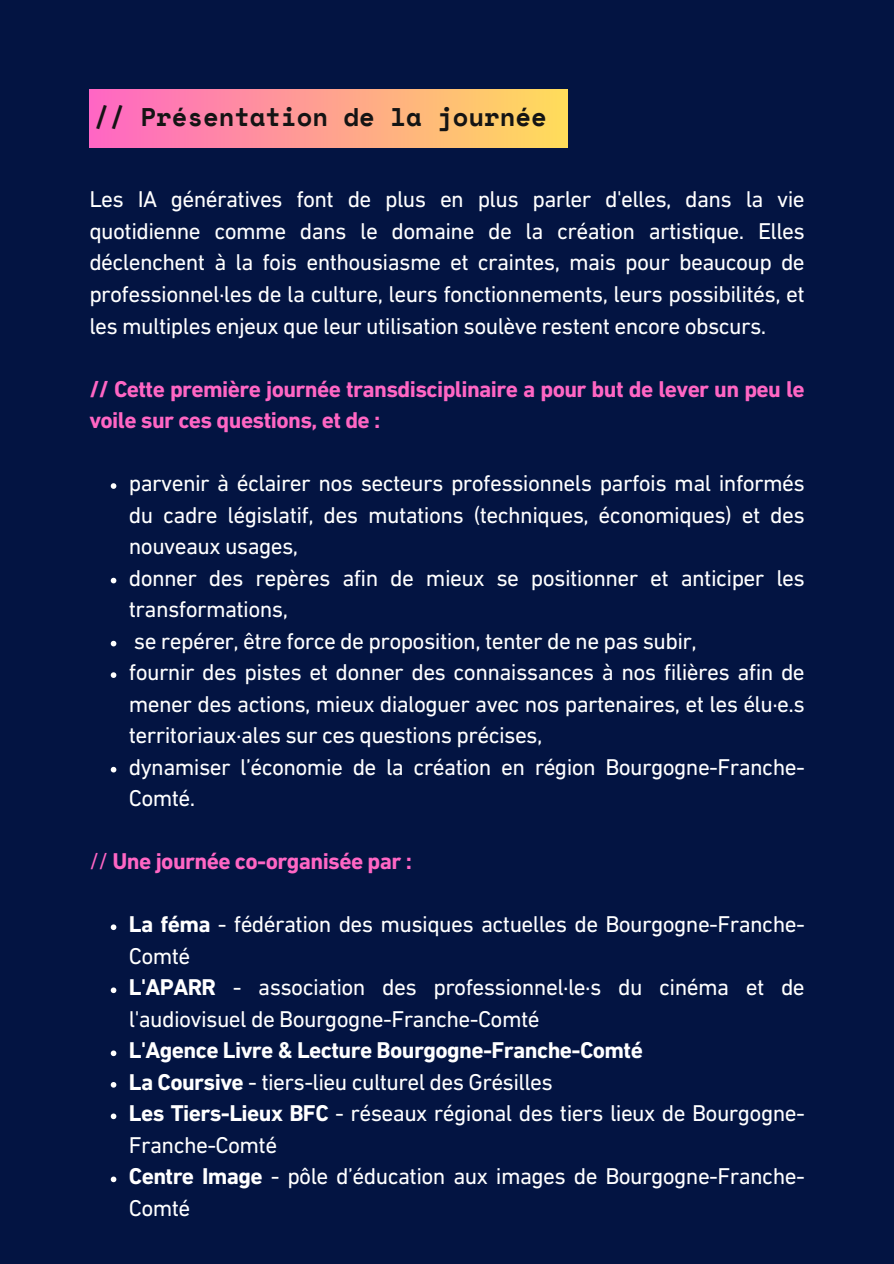
<style>
.page{position:relative;width:894px;height:1264px;background:#fff}
.page>*{position:absolute;margin:0;border:0;box-sizing:border-box;transform-origin:0 0}
.t1{font:700 25.5px "Space Mono";color:#141414}
.t2{font:23.25px/31.5px "DIN Next LT Pro";letter-spacing:-.025em;color:#fff}
.t3{font:700 23.25px/31.5px "DIN Next LT Pro";letter-spacing:-.025em;color:#ff66c4}
.t4{font:700 23.25px "DIN Next LT Pro";letter-spacing:-.025em;color:#fff}
.s1{font-weight:400}
.s2{font-weight:700}
</style>
<div class="page">
<div style="left:0;top:0;width:893px;height:1263px;background:#031442"></div>
<div style="left:89px;top:89px;width:478px;height:59px;background:linear-gradient(to right,#ff66c4,#ffdd5a)"></div>
<svg style="left:111px;top:483px;width:5px;height:6px"></svg>
<svg style="left:111px;top:577px;width:5px;height:6px"></svg>
<svg style="left:111px;top:640px;width:5px;height:6px"></svg>
<svg style="left:111px;top:672px;width:5px;height:6px"></svg>
<svg style="left:111px;top:766px;width:5px;height:6px"></svg>
<svg style="left:111px;top:924px;width:5px;height:6px"></svg>
<svg style="left:111px;top:987px;width:5px;height:6px"></svg>
<svg style="left:111px;top:1050px;width:5px;height:6px"></svg>
<svg style="left:111px;top:1082px;width:5px;height:5px"></svg>
<svg style="left:111px;top:1113px;width:5px;height:6px"></svg>
<svg style="left:111px;top:1176px;width:5px;height:6px"></svg>
<h1 class="t1" style="left:94px;top:98px;width:454px">// Présentation de la journée</h1>
<p class="t2" style="left:89px;top:186px;width:716px;text-align:justify">Les IA génératives font de plus en plus parler d'elles, dans la vie quotidienne comme dans le domaine de la création artistique. Elles déclenchent à la fois enthousiasme et craintes, mais pour beaucoup de professionnel·les de la culture, leurs fonctionnements, leurs possibilités, et les multiples enjeux que leur utilisation soulève restent encore obscurs.</p>
<h1 class="t3" style="left:89px;top:375px;width:716px">// Cette première journée transdisciplinaire a pour but de lever un peu le voile sur ces questions, et de :</h1>
<p class="t2" style="left:129px;top:469px;width:677px;text-align:justify">parvenir à éclairer nos secteurs professionnels parfois mal informés du cadre législatif, des mutations (techniques, économiques) et des nouveaux usages,</p>
<p class="t2" style="left:129px;top:564px;width:677px">donner des repères afin de mieux se positionner et anticiper les transformations,</p>
<p class="t2" style="left:134px;top:627px;width:564px">se repérer, être force de proposition, tenter de ne pas subir,</p>
<p class="t2" style="left:129px;top:658px;width:677px;text-align:justify">fournir des pistes et donner des connaissances à nos filières afin de mener des actions, mieux dialoguer avec nos partenaires, et les élu·e.s territoriaux·ales sur ces questions précises,</p>
<p class="t2" style="left:129px;top:753px;width:677px">dynamiser l’économie de la création en région Bourgogne-Franche-<br>Comté.</p>
<p class="t3" style="left:89px;top:847px;width:324px"><span class="s1">//</span> Une journée co-organisée par :</p>
<p class="t2" style="left:129px;top:910px;width:677px"><span class="s2">La féma</span> - fédération des musiques actuelles de Bourgogne-Franche-<br>Comté</p>
<p class="t2" style="left:129px;top:973px;width:677px"><span class="s2">L'APARR</span> - association des professionnel·le·s du cinéma et de l'audiovisuel de Bourgogne-Franche-Comté</p>
<p class="t4" style="left:129px;top:1040px;width:515px">L'Agence Livre &amp; Lecture Bourgogne-Franche-Comté</p>
<p class="t2" style="left:129px;top:1068px;width:425px"><span class="s2">La Coursive</span> - tiers-lieu culturel des Grésilles</p>
<p class="t2" style="left:129px;top:1099px;width:677px"><span class="s2">Les Tiers-Lieux BFC</span> - réseaux régional des tiers lieux de Bourgogne-<br>Franche-Comté</p>
<p class="t2" style="left:129px;top:1162px;width:677px"><span class="s2">Centre Image</span> - pôle d’éducation aux images de Bourgogne-Franche-<br>Comté</p>
</div>
